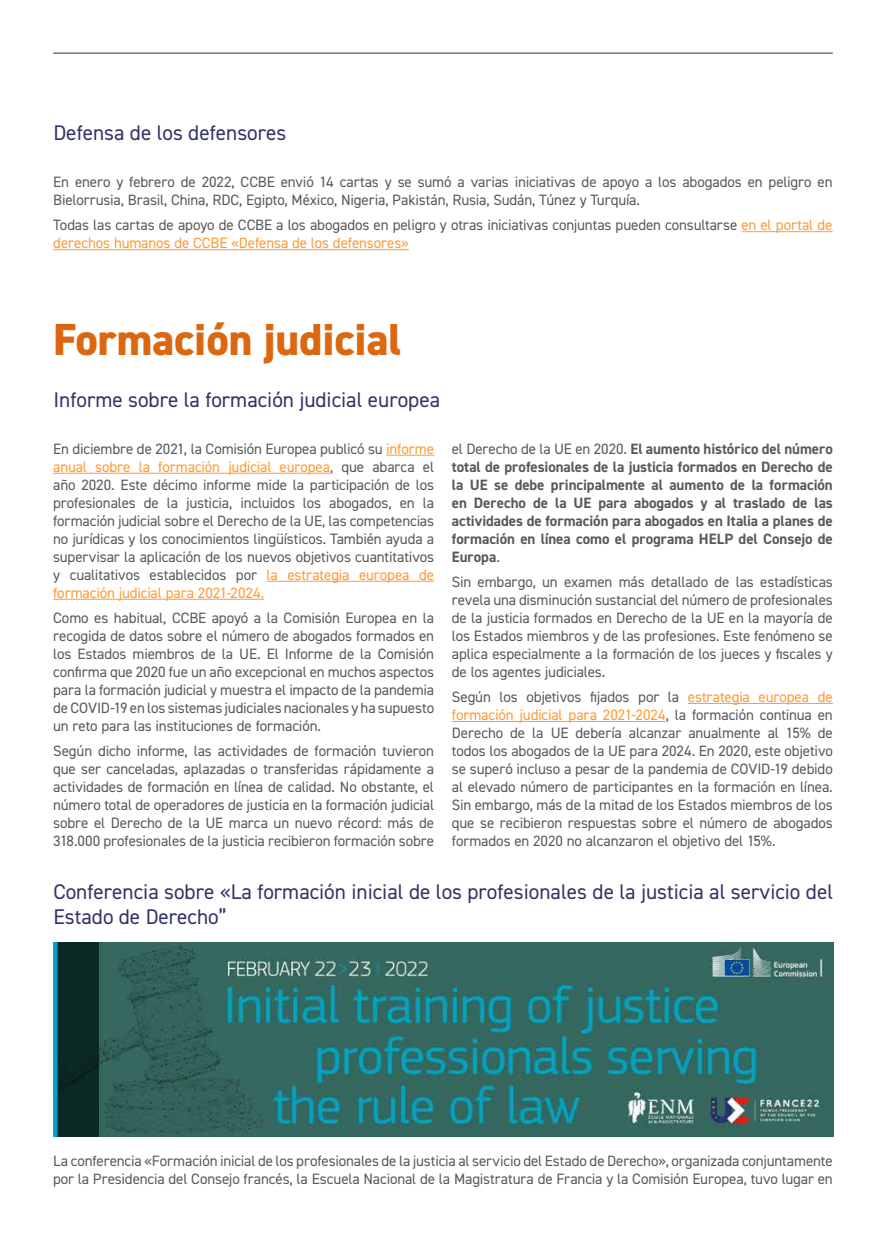
<style>
.page{position:relative;width:886px;height:1251px;background:#fff}
.page>*{position:absolute;margin:0;border:0;box-sizing:border-box;transform-origin:0 0}
.t1{font:800 45px "DIN2014";color:#dc6711}
.t2{font:21.25px/25.5px "DIN2014";color:#336}
.t3{font:15px/18px "DIN2014";letter-spacing:-.01em;color:#595959;text-align:justify}
.t4{font:700 15px/18px "DIN2014";color:#595959;text-align:justify}
.s1{color:#f93}
.s2{font-weight:400}
</style>
<div class="page">
<img style="left:54px;top:942px;width:779px;height:195px">
<hr style="left:53px;top:53px;width:780px;height:1px;background:#595959">
<hr style="left:386px;top:455px;width:48px;height:1px;background:#f93">
<hr style="left:53px;top:473px;width:277px;height:1px;background:#f93">
<hr style="left:267px;top:581px;width:167px;height:1px;background:#f93">
<hr style="left:53px;top:599px;width:211px;height:1px;background:#f93">
<hr style="left:688px;top:703px;width:145px;height:1px;background:#f93">
<hr style="left:452px;top:721px;width:214px;height:1px;background:#f93">
<hr style="left:741px;top:231px;width:92px;height:1px;background:#f93">
<hr style="left:53px;top:249px;width:356px;height:1px;background:#f93">
<h2 class="t2" style="left:53px;top:119px;width:234px">Defensa de los defensores</h2>
<p class="t3" style="left:53px;top:173px;width:781px">En enero y febrero de 2022, CCBE envió 14 cartas y se sumó a varias iniciativas de apoyo a los abogados en peligro en<br>Bielorrusia, Brasil, China, RDC, Egipto, México, Nigeria, Pakistán, Rusia, Sudán, Túnez y Turquía.</p>
<p class="t3" style="left:53px;top:216px;width:781px">Todas las cartas de apoyo de CCBE a los abogados en peligro y otras iniciativas conjuntas pueden consultarse <span class="s1">en el portal de derechos humanos de CCBE «Defensa de los defensores»</span></p>
<h1 class="t1" style="left:53px;top:309px;width:350px">Formación judicial</h1>
<h2 class="t2" style="left:53px;top:386px;width:388px">Informe sobre la formación judicial europea</h2>
<p class="t3" style="left:53px;top:439px;width:382px">En diciembre de 2021, la Comisión Europea publicó su <span class="s1">informe anual sobre la formación judicial europea</span>, que abarca el año 2020. Este décimo informe mide la participación de los profesionales de la justicia, incluidos los abogados, en la formación judicial sobre el Derecho de la UE, las competencias no jurídicas y los conocimientos lingüísticos. También ayuda a supervisar la aplicación de los nuevos objetivos cuantitativos y cualitativos establecidos por <span class="s1">la estrategia europea de formación judicial para 2021-2024.</span></p>
<p class="t3" style="left:53px;top:608px;width:382px">Como es habitual, CCBE apoyó a la Comisión Europea en la recogida de datos sobre el número de abogados formados en los Estados miembros de la UE. El Informe de la Comisión confirma que 2020 fue un año excepcional en muchos aspectos para la formación judicial y muestra el impacto de la pandemia de COVID-19 en los sistemas judiciales nacionales y ha supuesto un reto para las instituciones de formación.</p>
<p class="t3" style="left:53px;top:741px;width:382px">Según dicho informe, las actividades de formación tuvieron que ser canceladas, aplazadas o transferidas rápidamente a actividades de formación en línea de calidad. No obstante, el número total de operadores de justicia en la formación judicial sobre el Derecho de la UE marca un nuevo récord: más de 318.000 profesionales de la justicia recibieron formación sobre</p>
<p class="t4" style="left:452px;top:439px;width:382px"><span class="s2">el Derecho de la UE en 2020.</span> El aumento histórico del número total de profesionales de la justicia formados en Derecho de la UE se debe principalmente al aumento de la formación en Derecho de la UE para abogados y al traslado de las actividades de formación para abogados en Italia a planes de formación en línea como el programa HELP del Consejo de Europa<span class="s2">.</span></p>
<p class="t3" style="left:452px;top:572px;width:382px">Sin embargo, un examen más detallado de las estadísticas revela una disminución sustancial del número de profesionales de la justicia formados en Derecho de la UE en la mayoría de los Estados miembros y de las profesiones. Este fenómeno se aplica especialmente a la formación de los jueces y fiscales y de los agentes judiciales.</p>
<p class="t3" style="left:452px;top:687px;width:382px">Según los objetivos fijados por la <span class="s1">estrategia europea de formación judicial para 2021-2024</span>, la formación continua en Derecho de la UE debería alcanzar anualmente al 15% de todos los abogados de la UE para 2024. En 2020, este objetivo se superó incluso a pesar de la pandemia de COVID-19 debido al elevado número de participantes en la formación en línea.<br>Sin embargo, más de la mitad de los Estados miembros de los que se recibieron respuestas sobre el número de abogados formados en 2020 no alcanzaron el objetivo del 15%.</p>
<h2 class="t2" style="left:53px;top:878px;width:781px">Conferencia sobre «La formación inicial de los profesionales de la justicia al servicio del<br>Estado de Derecho”</h2>
<p class="t3" style="left:53px;top:1152px;width:781px">La conferencia «Formación inicial de los profesionales de la justicia al servicio del Estado de Derecho», organizada conjuntamente por la Presidencia del Consejo francés, la Escuela Nacional de la Magistratura de Francia y la Comisión Europea, tuvo lugar en</p>
</div>
